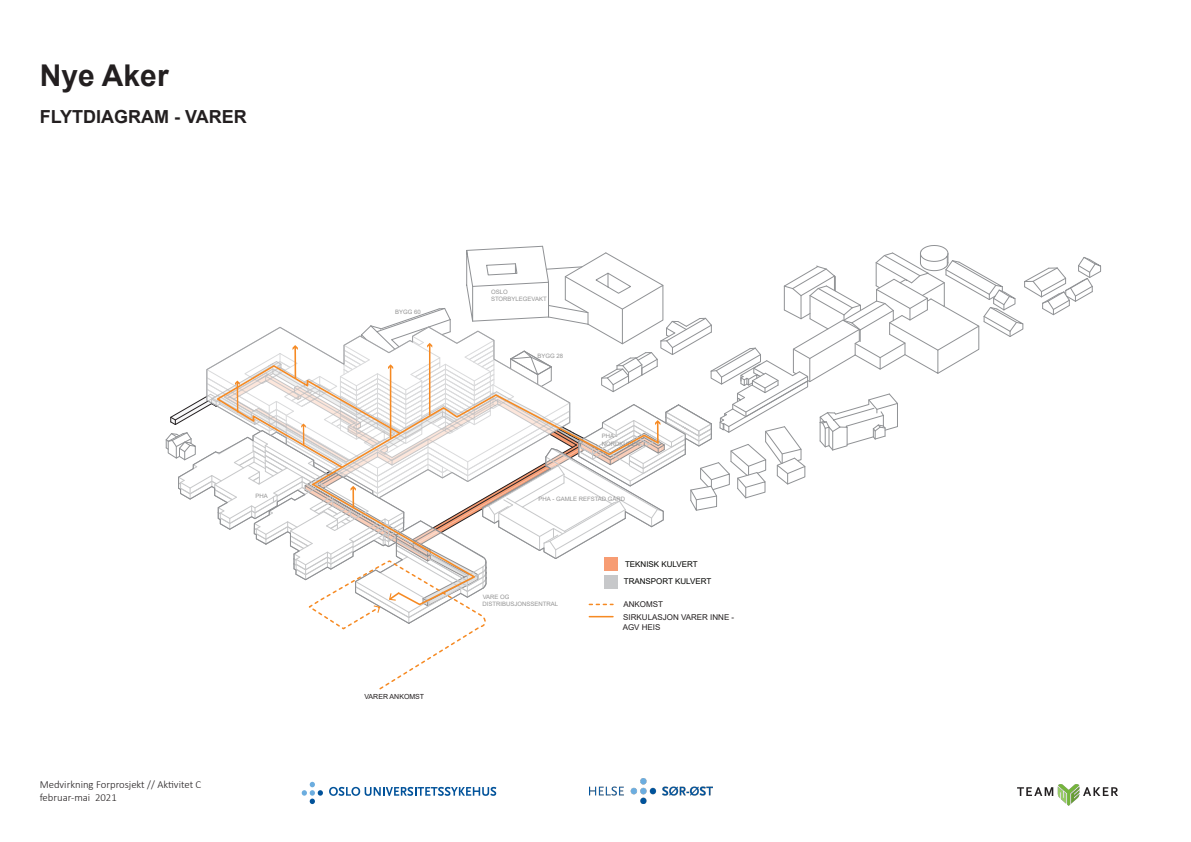
<style>
.page{position:relative;width:1191px;height:842px;background:#fff}
.page>*{position:absolute;margin:0;border:0;box-sizing:border-box;transform-origin:0 0}
.t1{font:700 30px "Arial";color:#231f20}
.t2{font:700 18px "Arial";color:#231f20}
.t3{font:300 10.7px/12.9px "Calibri";color:#231f20}
.t4{font:8px/12.6px "Arial";color:#231f20}
.t5{font:8px "Arial";color:#040503}
.t6{font:7px "Arial";color:#231f20}
.t7{font:6px/7.2px "Arial";color:#949494}
</style>
<div class="page">
<img style="left:589px;top:779px;width:123px;height:25px">
<svg style="left:302px;top:782px;width:21px;height:22px"></svg>
<svg style="left:329px;top:787px;width:167px;height:9px"></svg>
<img style="left:1017px;top:784px;width:100px;height:21px">
<svg style="left:166px;top:245px;width:936px;height:445px"></svg>
<p class="t1" style="left:40px;top:54px;width:130px">Nye Aker</p>
<p class="t2" style="left:40px;top:104px;width:208px">FLYTDIAGRAM - VARER</p>
<p class="t7" style="left:255px;top:492px;width:14px">PHA</p>
<h3 class="t3" style="left:40px;top:778px;width:163px">Medvirkning Forprosjekt // Aktivitet C februar-mai 2021</h3>
<p class="t7" style="left:395px;top:308px;width:27px">BYGG 60</p>
<p class="t6" style="left:364px;top:692px;width:61px">VARER ANKOMST</p>
<p class="t7" style="left:491px;top:288px;width:57px">OSLO<br>STORBYLEGEVAKT</p>
<p class="t7" style="left:537px;top:352px;width:27px">BYGG 28</p>
<p class="t7" style="left:601px;top:433px;width:40px">PHA -<br>NORDKUBEN</p>
<p class="t7" style="left:538px;top:495px;width:88px">PHA - GAMLE REFSTAD GÅRD</p>
<p class="t7" style="left:482px;top:593px;width:77px">VARE OG<br>DISTRIBUSJONSSENTRAL</p>
<p class="t5" style="left:625px;top:558px;width:74px">TEKNISK KULVERT</p>
<p class="t5" style="left:624px;top:576px;width:89px">TRANSPORT KULVERT</p>
<p class="t4" style="left:623px;top:598px;width:112px">ANKOMST<br>SIRKULASJON VARER INNE -</p>
<p class="t4" style="left:622px;top:620px;width:39px">AGV HEIS</p>
</div>
